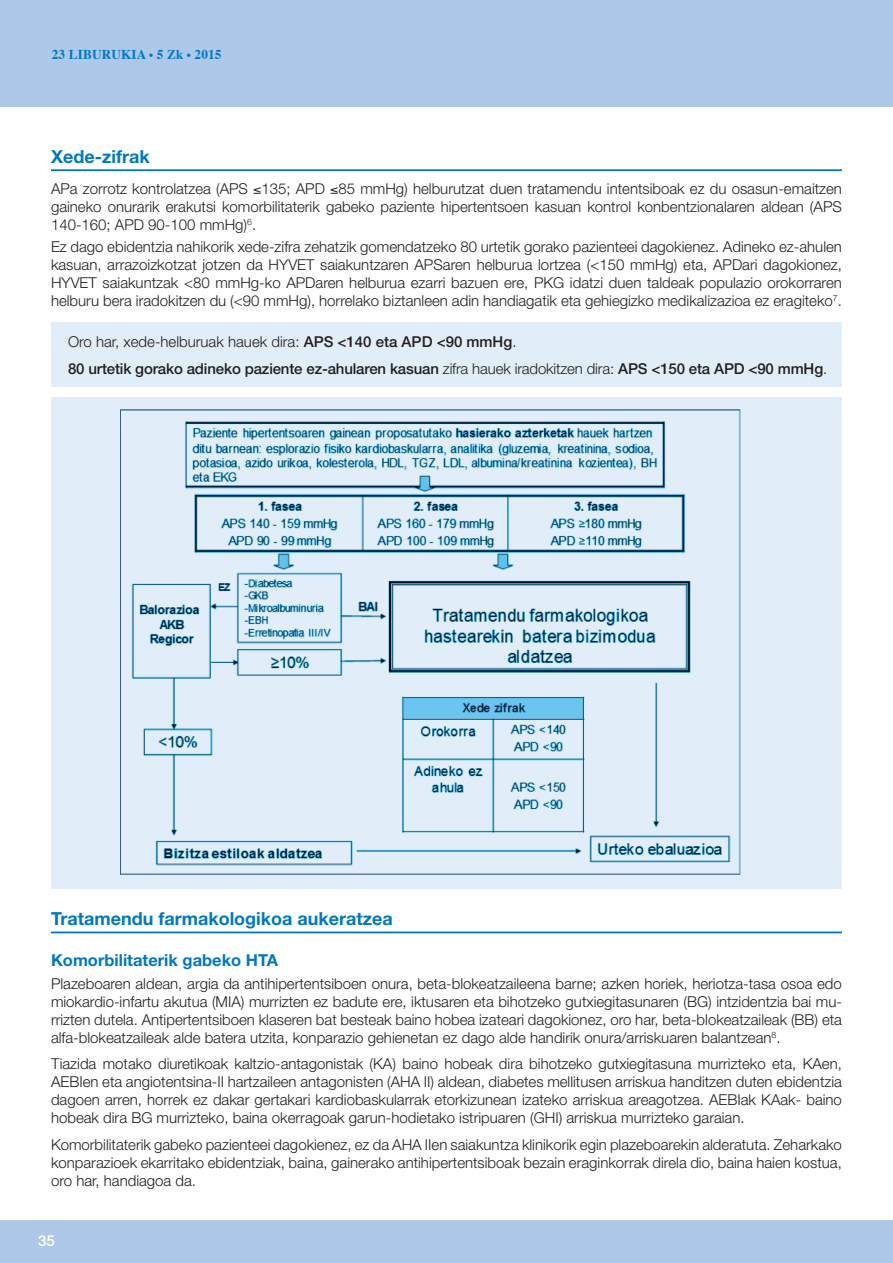
<style>
.page{position:relative;width:893px;height:1263px;background:#fff}
.page>*{position:absolute;margin:0;border:0;box-sizing:border-box;transform-origin:0 0}
.t1{font:700 18px "Helvetica Neue";color:#0079c1}
.t2{font:700 16.5px "Helvetica Neue";color:#0079c1}
.t3{font:300 15px/18px "Helvetica Neue";color:#231f20;text-align:justify}
.t4{font:500 15px/26.5px "Helvetica Neue";letter-spacing:-.01em;color:#231f20}
.t5{font:500 15px "Helvetica Neue";color:#fff}
.t6{font:700 13.5px "Times";letter-spacing:.01em;color:#0079c1}
.s1{font-size:12px}
.s2{font-weight:300}
</style>
<div class="page">
<div style="left:0;top:0;width:893px;height:106px;background:#adc8e9"></div>
<div style="left:0;top:1220px;width:893px;height:43px;background:#adc8e9"></div>
<hr style="left:51px;top:169px;width:791px;height:2px;background:#0079c1">
<hr style="left:51px;top:931px;width:791px;height:2px;background:#0079c1">
<div style="left:51px;top:322px;width:791px;height:65px;background:#e1eef9"></div>
<div style="left:51px;top:398px;width:791px;height:491px;background:#e1eef9"></div>
<img style="left:120px;top:409px;width:621px;height:466px">
<p class="t6" style="left:52px;top:42px;width:171px">23 LIBURUKIA <span class="s1">•</span> 5 Zk <span class="s1">•</span> 2015</p>
<p class="t1" style="left:51px;top:145px;width:100px">Xede-zifrak</p>
<p class="t3" style="left:51px;top:179px;width:792px">APa zorrotz kontrolatzea (APS ≤135; APD ≤85 mmHg) helburutzat duen tratamendu intentsiboak ez du osasun-emaitzen gaineko onurarik erakutsi komorbilitaterik gabeko paziente hipertentsoen kasuan kontrol konbentzionalaren aldean (APS 140-160; APD 90-100 mmHg)<sup>6</sup>.</p>
<p class="t3" style="left:51px;top:237px;width:792px">Ez dago ebidentzia nahikorik xede-zifra zehatzik gomendatzeko 80 urtetik gorako pazienteei dagokienez. Adineko ez-ahulen kasuan, arrazoizkotzat jotzen da HYVET saiakuntzaren APSaren helburua lortzea (&lt;150 mmHg) eta, APDari dagokionez, HYVET saiakuntzak &lt;80 mmHg-ko APDaren helburua ezarri bazuen ere, PKG idatzi duen taldeak populazio orokorraren helburu bera iradokitzen du (&lt;90 mmHg), horrelako biztanleen adin handiagatik eta gehiegizko medikalizazioa ez eragiteko<sup>7</sup>.</p>
<p class="t4" style="left:68px;top:328px;width:761px"><span class="s2">Oro har, xede-helburuak hauek dira:</span> APS &lt;140 eta APD &lt;90 mmHg<span class="s2">.<br></span>80 urtetik gorako adineko paziente ez-ahularen kasuan <span class="s2">zifra hauek iradokitzen dira:</span> APS &lt;150 eta APD &lt;90 mmHg<span class="s2">.</span></p>
<p class="t1" style="left:51px;top:908px;width:343px">Tratamendu farmakologikoa aukeratzea</p>
<p class="t2" style="left:51px;top:950px;width:229px">Komorbilitaterik gabeko HTA</p>
<p class="t3" style="left:51px;top:974px;width:792px">Plazeboaren aldean, argia da antihipertentsiboen onura, beta-blokeatzaileena barne; azken horiek, heriotza-tasa osoa edo miokardio-infartu akutua (MIA) murrizten ez badute ere, iktusaren eta bihotzeko gutxiegitasunaren (BG) intzidentzia bai mu&shy;rrizten dutela. Antipertentsiboen klaseren bat besteak baino hobea izateari dagokionez, oro har, beta-blokeatzaileak (BB) eta alfa-blokeatzaileak alde batera utzita, konparazio gehienetan ez dago alde handirik onura/arriskuaren balantzean<sup>8</sup>.</p>
<p class="t3" style="left:51px;top:1054px;width:792px">Tiazida motako diuretikoak kaltzio-antagonistak (KA) baino hobeak dira bihotzeko gutxiegitasuna murrizteko eta, KAen, AEBIen eta angiotentsina-II hartzaileen antagonisten (AHA II) aldean, diabetes mellitusen arriskua handitzen duten ebidentzia dagoen arren, horrek ez dakar gertakari kardiobaskularrak etorkizunean izateko arriskua areagotzea. AEBIak KAak- baino hobeak dira BG murrizteko, baina okerragoak garun-hodietako istripuaren (GHI) arriskua murrizteko garaian.</p>
<p class="t3" style="left:51px;top:1135px;width:792px">Komorbilitaterik gabeko pazienteei dagokienez, ez da AHA IIen saiakuntza klinikorik egin plazeboarekin alderatuta. Zeharkako konparazioek ekarritako ebidentziak, baina, gainerako antihipertentsiboak bezain eraginkorrak direla dio, baina haien kostua, oro har, handiagoa da.</p>
<p class="t5" style="left:38px;top:1231px;width:18px">35</p>
</div>
